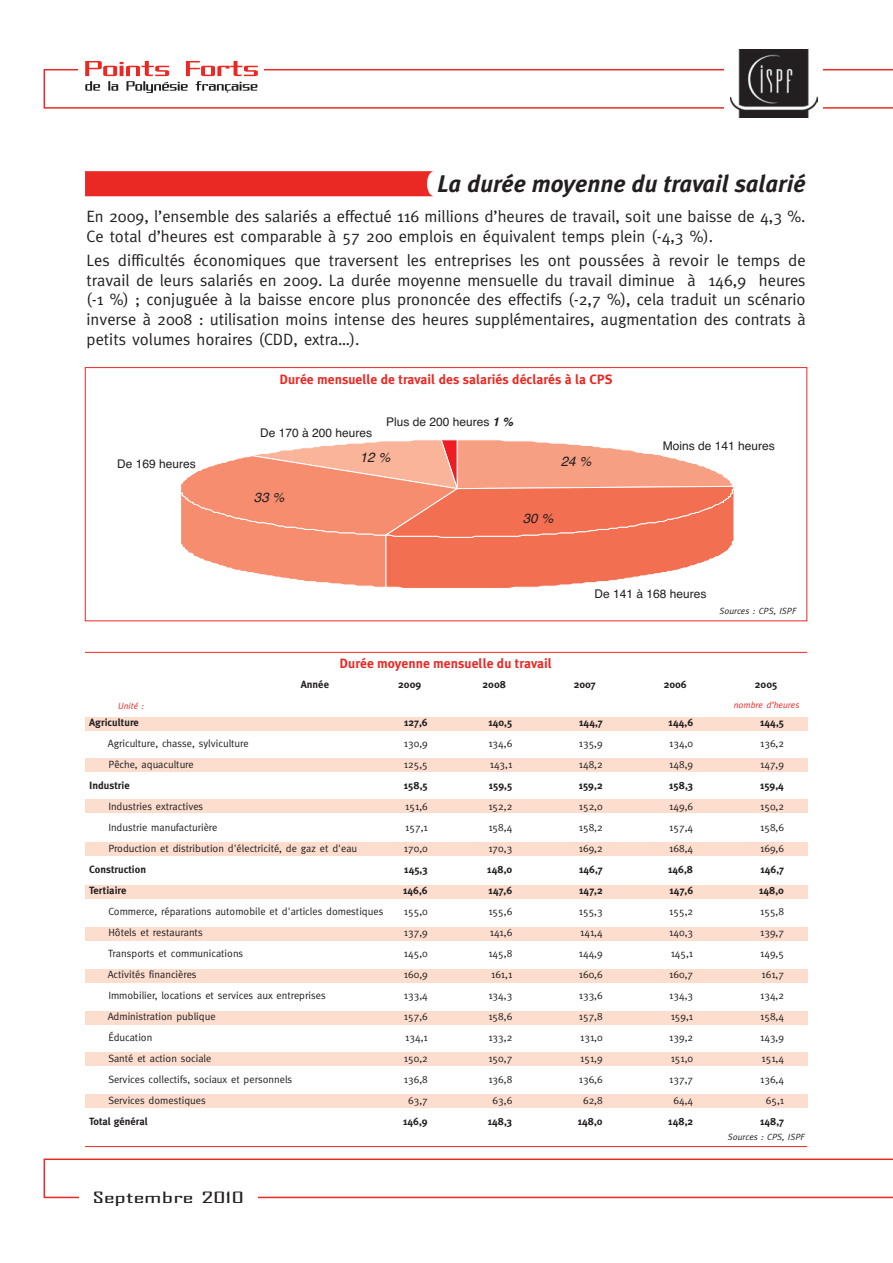
<style>
.page{position:relative;width:893px;height:1263px;background:#fff}
.page>*{position:absolute;margin:0;border:0;box-sizing:border-box;transform-origin:0 0}
.t1{font:italic 700 24px "Meta Plus";color:#231f20}
.t2{font:16.5px/19.8px "Meta";color:#231f20}
.t3{font:15px "Bureau Agency";color:#231f20;scale:2 1}
.t4{font:700 13.5px "Meta Plus";color:#ea2924}
.t5{font:italic 13.35px "Helvetica";color:#231f20}
.t6{font:12px "Helvetica";color:#231f20}
.t7{font:10.5px/21px "Meta";color:#231f20}
.t8{font:700 10.5px/21px "Meta Plus";color:#231f20}
.t9{font:italic 9px "Meta";color:#231f20}
.t10{font:italic 9px "Meta";color:#ea2924}
.s1{font-weight:700;font-style:italic}
</style>
<div class="page">
<img style="left:737px;top:49px;width:75px;height:69px">
<svg style="left:44px;top:61px;width:849px;height:48px"></svg>
<svg style="left:44px;top:1158px;width:849px;height:40px"></svg>
<div style="left:79px;top:1191px;width:179px;height:28px;background:#fff"></div>
<svg style="left:181px;top:439px;width:553px;height:149px"></svg>
<div style="left:85px;top:367px;width:722px;height:254px;border:1px solid #ea2924"></div>
<div style="left:85px;top:171px;width:349px;height:25px;background:#ea2924"></div>
<hr style="left:85px;top:652px;width:722px;height:1px;background:#ea2924">
<hr style="left:85px;top:1146px;width:722px;height:1px;background:#ea2924">
<div style="left:85px;top:717px;width:722px;height:13px;background:#fcddce"></div>
<div style="left:85px;top:759px;width:722px;height:13px;background:#fcddce"></div>
<div style="left:85px;top:799px;width:722px;height:13px;background:#fcddce"></div>
<div style="left:85px;top:843px;width:722px;height:13px;background:#fcddce"></div>
<div style="left:85px;top:885px;width:722px;height:13px;background:#fcddce"></div>
<div style="left:85px;top:928px;width:722px;height:13px;background:#fcddce"></div>
<div style="left:85px;top:969px;width:722px;height:13px;background:#fcddce"></div>
<div style="left:85px;top:1012px;width:722px;height:13px;background:#fcddce"></div>
<div style="left:85px;top:1053px;width:722px;height:13px;background:#fcddce"></div>
<div style="left:85px;top:1094px;width:722px;height:13px;background:#fcddce"></div>
<h1 class="t1" style="left:437px;top:170px;width:370px">La durée moyenne du travail salarié</h1>
<h2 class="t2" style="left:87px;top:206px;width:720px">En 2009, l’ensemble des salariés a effectué 116 millions d’heures de travail, soit une baisse de 4,3 %.<br>Ce total d’heures est comparable à 57 200 emplois en équivalent temps plein (-4,3 %).</h2>
<p class="t2" style="left:87px;top:250px;width:721px;text-align:justify">Les difficultés économiques que traversent les entreprises les ont poussées à revoir le temps de travail de leurs salariés en 2009. La durée moyenne mensuelle du travail diminue à 146,9 heures (-1 %) ; conjuguée à la baisse encore plus prononcée des effectifs (-2,7 %), cela traduit un scénario inverse à 2008 : utilisation moins intense des heures supplémentaires, augmentation des contrats à petits volumes horaires (CDD, extra…).</p>
<p class="t4" style="left:279px;top:371px;width:335px">Durée mensuelle de travail des salariés déclarés à la CPS</p>
<p class="t6" style="left:117px;top:454px;width:80px">De 169 heures</p>
<p class="t10" style="left:118px;top:700px;width:27px">Unité :</p>
<p class="t6" style="left:260px;top:423px;width:113px">De 170 à 200 heures</p>
<p class="t6" style="left:386px;top:413px;width:128px">Plus de 200 heures <span class="s1">1 %</span></p>
<p class="t5" style="left:254px;top:487px;width:32px">33 %</p>
<p class="t5" style="left:360px;top:446px;width:32px">12 %</p>
<p class="t5" style="left:561px;top:451px;width:32px">24 %</p>
<p class="t5" style="left:523px;top:508px;width:32px">30 %</p>
<p class="t6" style="left:663px;top:436px;width:113px">Moins de 141 heures</p>
<p class="t6" style="left:594px;top:585px;width:113px">De 141 à 168 heures</p>
<p class="t9" style="left:719px;top:605px;width:78px">Sources : CPS, ISPF</p>
<p class="t4" style="left:340px;top:656px;width:214px">Durée moyenne mensuelle du travail</p>
<p class="t8" style="left:301px;top:674px;width:30px">Année</p>
<p class="t8" style="left:398px;top:674px;width:25px">2009</p>
<p class="t8" style="left:483px;top:674px;width:25px">2008</p>
<p class="t8" style="left:574px;top:674px;width:24px">2007</p>
<p class="t8" style="left:664px;top:674px;width:25px">2006</p>
<p class="t8" style="left:755px;top:674px;width:24px">2005</p>
<p class="t10" style="left:734px;top:699px;width:67px">nombre d’heures</p>
<p class="t8" style="left:89px;top:712px;width:51px">Agriculture</p>
<p class="t7" style="left:108px;top:733px;width:143px">Agriculture, chasse, sylviculture<br>Pêche, aquaculture</p>
<p class="t8" style="left:89px;top:775px;width:42px">Industrie</p>
<p class="t7" style="left:108px;top:796px;width:250px">Industries extractives<br>Industrie manufacturière<br>Production et distribution d'électricité, de gaz et d'eau</p>
<p class="t8" style="left:89px;top:859px;width:58px">Construction<br>Tertiaire</p>
<p class="t7" style="left:108px;top:901px;width:277px">Commerce, réparations automobile et d'articles domestiques<br>Hôtels et restaurants<br>Transports et communications<br>Activités financières<br>Immobilier, locations et services aux entreprises<br>Administration publique<br>Éducation<br>Santé et action sociale<br>Services collectifs, sociaux et personnels<br>Services domestiques</p>
<p class="t8" style="left:89px;top:1111px;width:61px">Total général</p>
<p class="t8" style="left:404px;top:712px;width:25px">127,6</p>
<p class="t7" style="left:404px;top:733px;width:25px">130,9<br>125,5</p>
<p class="t8" style="left:404px;top:775px;width:25px">158,5</p>
<p class="t7" style="left:404px;top:796px;width:25px;text-align:justify">151,6<br>157,1<br>170,0</p>
<p class="t8" style="left:403px;top:859px;width:26px">145,3<br>146,6</p>
<p class="t7" style="left:404px;top:901px;width:25px;text-align:center">155,0<br>137,9<br>145,0<br>160,9<br>133,4<br>157,6<br>134,1<br>150,2<br>136,8<br>63,7</p>
<p class="t8" style="left:403px;top:1111px;width:26px">146,9</p>
<h3 class="t3" style="left:93px;top:1189px;width:77px">Septembre 2010</h3>
<p class="t8" style="left:488px;top:712px;width:25px">140,5</p>
<p class="t7" style="left:488px;top:733px;width:25px">134,6<br>143,1</p>
<p class="t8" style="left:489px;top:775px;width:25px">159,5</p>
<p class="t7" style="left:488px;top:796px;width:25px;text-align:justify">152,2<br>158,4<br>170,3</p>
<p class="t8" style="left:487px;top:859px;width:26px">148,0<br>147,6</p>
<p class="t7" style="left:488px;top:901px;width:25px;text-align:center">155,6<br>141,6<br>145,8<br>161,1<br>134,3<br>158,6<br>133,2<br>150,7<br>136,8<br>63,6</p>
<p class="t8" style="left:488px;top:1111px;width:26px">148,3</p>
<p class="t8" style="left:579px;top:712px;width:25px">144,7</p>
<p class="t7" style="left:579px;top:733px;width:25px">135,9<br>148,2</p>
<p class="t8" style="left:579px;top:775px;width:25px">159,2</p>
<p class="t7" style="left:579px;top:796px;width:25px;text-align:justify">152,0<br>158,2<br>169,2</p>
<p class="t8" style="left:579px;top:859px;width:25px">146,7<br>147,2</p>
<p class="t7" style="left:579px;top:901px;width:25px;text-align:center">155,3<br>141,4<br>144,9<br>160,6<br>133,6<br>157,8<br>131,0<br>151,9<br>136,6<br>62,8</p>
<p class="t8" style="left:578px;top:1111px;width:26px">148,0</p>
<p class="t8" style="left:669px;top:712px;width:26px">144,6</p>
<p class="t7" style="left:669px;top:733px;width:25px">134,0<br>148,9</p>
<p class="t8" style="left:669px;top:775px;width:26px">158,3</p>
<p class="t7" style="left:669px;top:796px;width:25px;text-align:justify">149,6<br>157,4<br>168,4</p>
<p class="t8" style="left:668px;top:859px;width:27px">146,8<br>147,6</p>
<p class="t7" style="left:669px;top:901px;width:25px;text-align:center">155,2<br>140,3<br>145,1<br>160,7<br>134,3<br>159,1<br>139,2<br>151,0<br>137,7<br>64,4</p>
<p class="t8" style="left:668px;top:1111px;width:26px">148,2</p>
<p class="t8" style="left:760px;top:712px;width:25px">144,5</p>
<p class="t7" style="left:760px;top:733px;width:25px">136,2<br>147,9</p>
<p class="t8" style="left:760px;top:775px;width:25px">159,4</p>
<p class="t7" style="left:760px;top:796px;width:25px;text-align:justify">150,2<br>158,6<br>169,6</p>
<p class="t8" style="left:759px;top:859px;width:26px">146,7<br>148,0</p>
<p class="t7" style="left:760px;top:901px;width:25px;text-align:center">155,8<br>139,7<br>149,5<br>161,7<br>134,2<br>158,4<br>143,9<br>151,4<br>136,4<br>65,1</p>
<p class="t8" style="left:760px;top:1111px;width:26px">148,7</p>
<p class="t9" style="left:728px;top:1132px;width:78px">Sources : CPS, ISPF</p>
</div>
